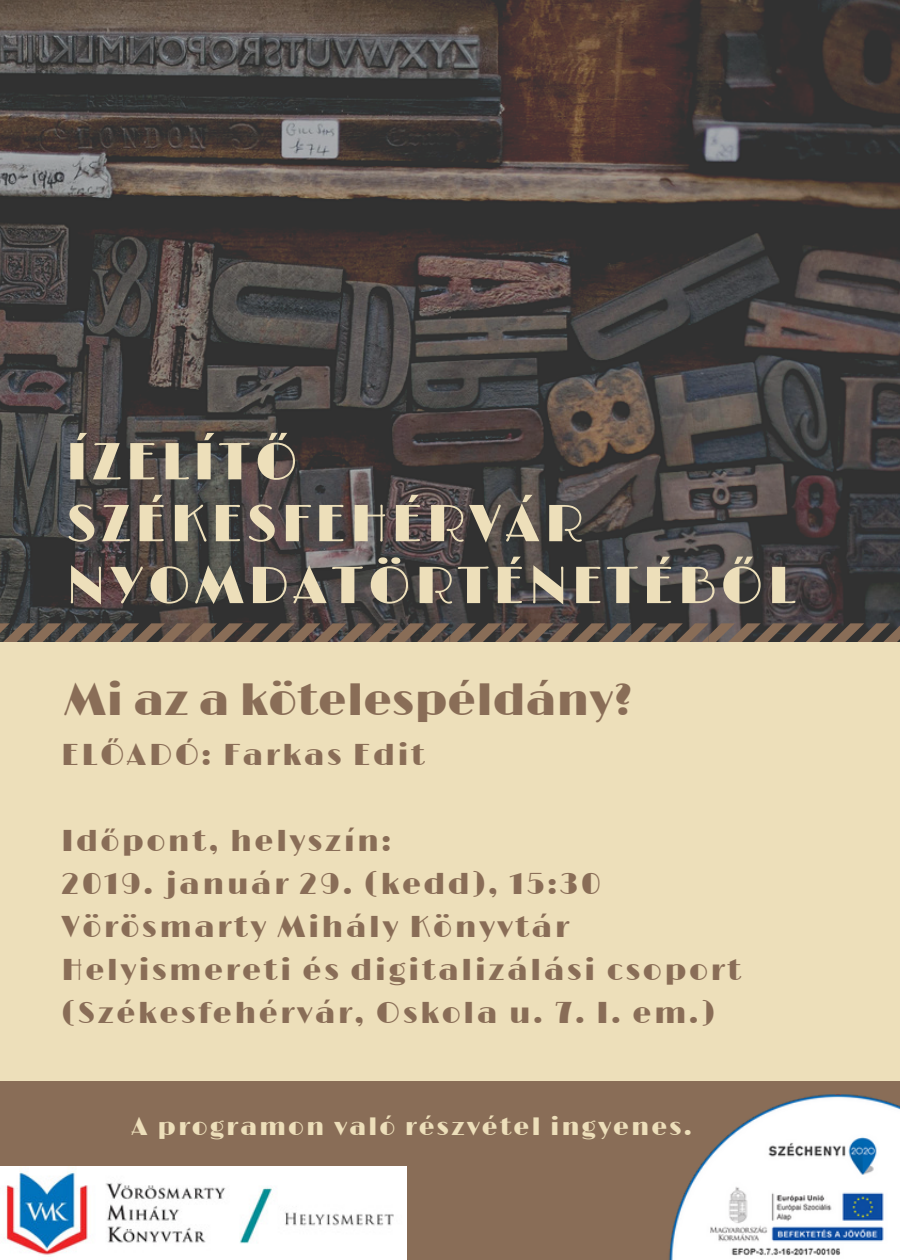
<style>
.page{position:relative;width:900px;height:1260px;background:#fff}
.page>*{position:absolute;margin:0;border:0;box-sizing:border-box;transform-origin:0 0}
.t1{font:52.5px/62px "Limelight";letter-spacing:.08em;color:#eddfba}
.t2{font:45px "Limelight";color:#896d57}
.t3{font:30px/43px "Limelight";letter-spacing:.08em;color:#896d57}
.t4{font:25px "Limelight";letter-spacing:.08em;color:#eddfba}
</style>
<div class="page">
<img style="left:0;top:0;width:900px;height:623px">
<div style="left:0;top:1077px;width:900px;height:183px;background:#896d57"></div>
<svg style="left:0;top:623px;width:900px;height:19px;background:#645549"></svg>
<div style="left:0;top:642px;width:900px;height:439px;background:#eddfba"></div>
<img style="left:669px;top:1094px;width:231px;height:166px">
<img style="left:0;top:1166px;width:407px;height:94px">
<h1 class="t1" style="left:66px;top:433px;width:731px">ÍZELÍTŐ<br>SZÉKESFEHÉRVÁR<br>NYOMDATÖRTÉNETÉBŐL</h1>
<h2 class="t2" style="left:64px;top:674px;width:570px">Mi az a kötelespéldány?</h2>
<p class="t3" style="left:62px;top:734px;width:365px">ELŐADÓ: Farkas Edit</p>
<p class="t3" style="left:62px;top:820px;width:681px">Időpont, helyszín:<br>2019. január 29. (kedd), 15:30<br>Vörösmarty Mihály Könyvtár<br>Helyismereti és digitalizálási csoport (Székesfehérvár, Oskola u. 7. I. em.)</p>
<p class="t4" style="left:131px;top:1112px;width:562px">A programon való részvétel ingyenes.</p>
</div>
